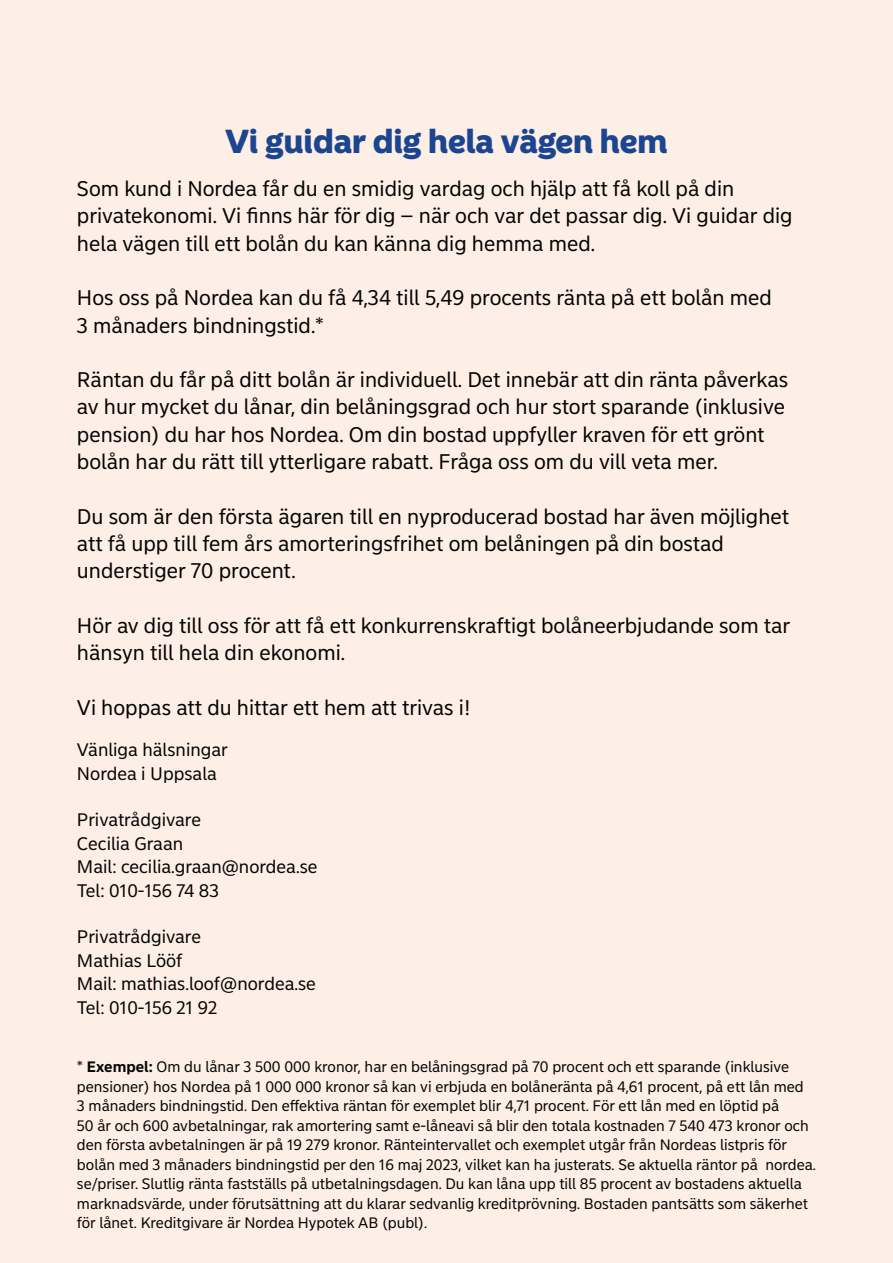
<style>
.page{position:relative;width:893px;height:1263px;background:#fdeee6}
.page>*{position:absolute;margin:0;border:0;box-sizing:border-box;transform-origin:0 0}
.t1{font:900 33px "Nordea Sans Large";color:#1c4590}
.t2{font:21px/27.3px "Nordea Sans Small";color:#040503}
.t3{font:18px/23.4px "Nordea Sans Small";color:#040503}
.t4{font:15px/19.5px "Nordea Sans Small";color:#040503}
.s1{font-weight:700}
</style>
<div class="page">
<h1 class="t1" style="left:225px;top:121px;width:444px">Vi guidar dig hela vägen hem</h1>
<h2 class="t2" style="left:77px;top:175px;width:717px">Som kund i Nordea får du en smidig vardag och hjälp att få koll på din privatekonomi. Vi finns här för dig – när och var det passar dig. Vi guidar dig hela vägen till ett bolån du kan känna dig hemma med.</h2>
<h2 class="t2" style="left:77px;top:284px;width:696px">Hos oss på Nordea kan du få 4,34 till 5,49 procents ränta på ett bolån med<br>3 månaders bindningstid.*</h2>
<p class="t2" style="left:77px;top:366px;width:713px">Räntan du får på ditt bolån är individuell. Det innebär att din ränta påverkas av hur mycket du lånar, din belåningsgrad och hur stort sparande (inklusive pension) du har hos Nordea. Om din bostad uppfyller kraven för ett grönt bolån har du rätt till ytterligare rabatt. Fråga oss om du vill veta mer.</p>
<h2 class="t2" style="left:77px;top:503px;width:714px">Du som är den första ägaren till en nyproducerad bostad har även möjlighet att få upp till fem års amorteringsfrihet om belåningen på din bostad understiger 70 procent.</h2>
<h2 class="t2" style="left:77px;top:612px;width:715px">Hör av dig till oss för att få ett konkurrenskraftigt bolåneerbjudande som tar hänsyn till hela din ekonomi.</h2>
<h2 class="t2" style="left:77px;top:694px;width:395px">Vi hoppas att du hittar ett hem att trivas i!</h2>
<p class="t3" style="left:77px;top:738px;width:152px">Vänliga hälsningar<br>Nordea i Uppsala</p>
<p class="t3" style="left:77px;top:809px;width:242px">Privatrådgivare<br>Cecilia Graan<br>Mail: cecilia.graan@nordea.se<br>Tel: 010-156 74 83</p>
<p class="t3" style="left:77px;top:926px;width:240px">Privatrådgivare<br>Mathias Lööf<br>Mail: mathias.loof@nordea.se<br>Tel: 010-156 21 92</p>
<p class="t4" style="left:77px;top:1057px;width:740px">* <span class="s1">Exempel:</span> Om du lånar 3 500 000 kronor, har en belåningsgrad på 70 procent och ett sparande (inklusive pensioner) hos Nordea på 1 000 000 kronor så kan vi erbjuda en bolåneränta på 4,61 procent, på ett lån med<br>3 månaders bindningstid. Den effektiva räntan för exemplet blir 4,71 procent. För ett lån med en löptid på<br>50 år och 600 avbetalningar, rak amortering samt e-låneavi så blir den totala kostnaden 7 540 473 kronor och den första avbetalningen är på 19 279 kronor. Ränteintervallet och exemplet utgår från Nordeas listpris för bolån med 3 månaders bindningstid per den 16 maj 2023, vilket kan ha justerats. Se aktuella räntor på nordea. se/priser. Slutlig ränta fastställs på utbetalningsdagen. Du kan låna upp till 85 procent av bostadens aktuella marknadsvärde, under förutsättning att du klarar sedvanlig kreditprövning. Bostaden pantsätts som säkerhet för lånet. Kreditgivare är Nordea Hypotek AB (publ).</p>
</div>
